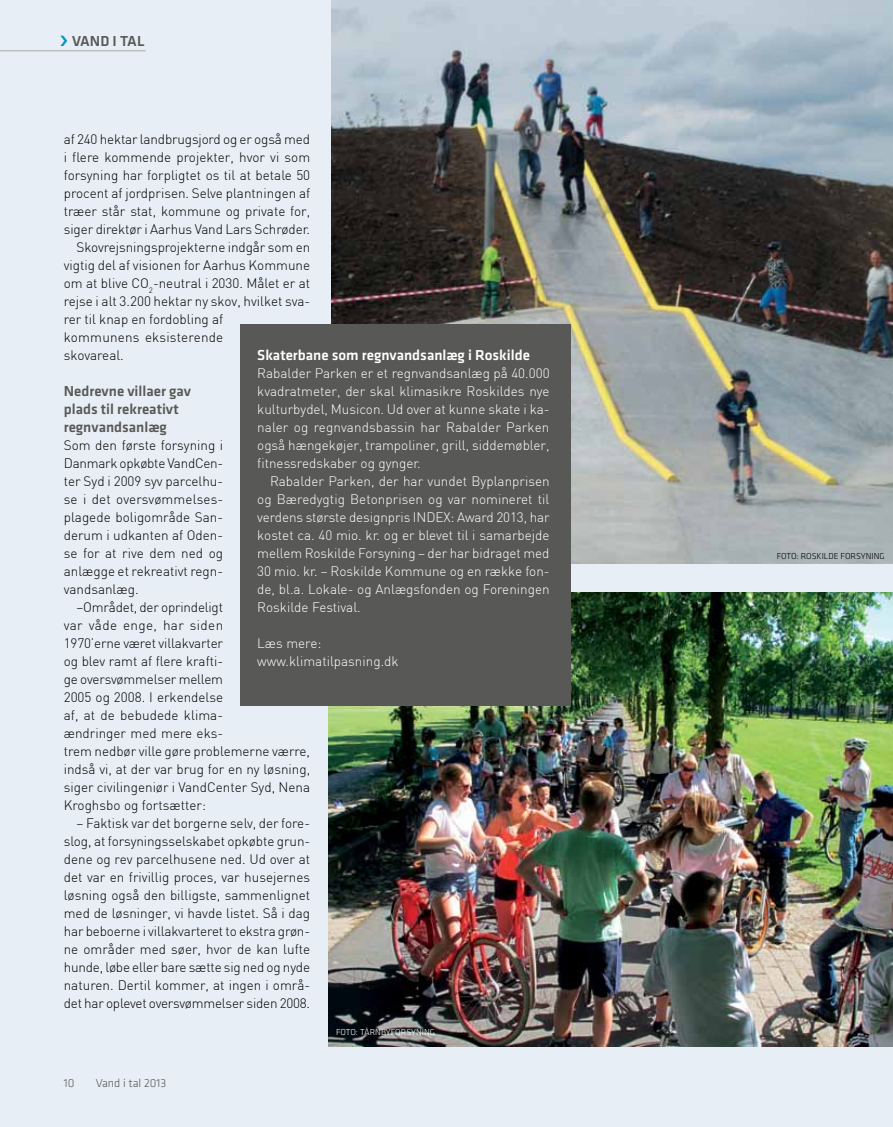
<style>
.page{position:relative;width:893px;height:1127px;background:#e7eef5}
.page>*{position:absolute;margin:0;border:0;box-sizing:border-box;transform-origin:0 0}
.t1{font:500 15px/18px "Klavika";color:#585956}
.t2{font:500 15px "Klavika";color:#fff}
.t3{font:300 13.5px/18px "DIN";color:#000;text-align:justify}
.t4{font:300 13.5px/18px "DIN";color:#fff;text-align:justify}
.t5{font:300 12px "Klavika";color:#585956}
.t6{font:300 9px "Klavika";color:#000}
.t7{font:300 9px "Klavika";color:#fff}
</style>
<div class="page">
<hr style="left:0;top:50px;width:146px;height:1px;background:#bcbec0">
<img style="left:332px;top:0;width:561px;height:563px">
<img style="left:328px;top:592px;width:565px;height:454px">
<div style="left:240px;top:324px;width:331px;height:382px;background:#585956"></div>
<p class="t1" style="left:72px;top:32px;width:74px">Vand i tal</p>
<p class="t3" style="left:64px;top:130px;width:248px">af 240 hektar landbrugsjord og er også med</p>
<p class="t3" style="left:64px;top:148px;width:248px">i flere kommende projekter, hvor vi som</p>
<p class="t3" style="left:64px;top:166px;width:248px">forsyning har forpligtet os til at betale 50</p>
<p class="t3" style="left:64px;top:184px;width:248px">procent af jordprisen. Selve plantningen af</p>
<p class="t3" style="left:64px;top:202px;width:248px">træer står stat, kommune og private for,</p>
<p class="t3" style="left:64px;top:220px;width:248px">siger direktør i Aarhus Vand Lars Schrøder.</p>
<p class="t3" style="left:77px;top:238px;width:235px">Skovrejsningsprojekterne indgår som en</p>
<p class="t3" style="left:64px;top:256px;width:248px">vigtig del af visionen for Aarhus Kommune</p>
<p class="t3" style="left:64px;top:274px;width:248px">om at blive CO<sub>2</sub>-neutral i 2030. Målet er at</p>
<p class="t3" style="left:64px;top:292px;width:248px">rejse i alt 3.200 hektar ny skov, hvilket sva-</p>
<p class="t3" style="left:64px;top:310px;width:161px">rer til knap en fordobling af</p>
<p class="t3" style="left:64px;top:328px;width:161px">kommunens eksisterende</p>
<p class="t3" style="left:64px;top:346px;width:62px">skovareal.</p>
<p class="t1" style="left:64px;top:382px;width:129px">Nedrevne villaer gav plads til rekreativt regnvandsanlæg</p>
<p class="t3" style="left:64px;top:436px;width:161px">Som den første forsyning i Danmark opkøbte VandCen&shy;ter Syd i 2009 syv parcelhu&shy;se i det oversvømmelses&shy;plagede boligområde San&shy;derum i udkanten af Oden&shy;se for at rive dem ned og anlægge et rekreativt regn&shy;vandsanlæg.</p>
<p class="t3" style="left:64px;top:598px;width:248px;text-align:left;text-indent:13px">–Området, der oprindeligt<br>var våde enge, har siden<br>1970’erne været villakvarter<br>og blev ramt af flere krafti-<br>ge oversvømmelser mellem<br>2005 og 2008. I erkendelse<br>af, at de bebudede klima-<br>ændringer med mere eks-<br>trem nedbør ville gøre problemerne værre, indså vi, at der var brug for en ny løsning, siger civilingeniør i VandCenter Syd, Nena<br>Kroghsbo og fortsætter:</p>
<p class="t3" style="left:64px;top:814px;width:248px;text-indent:13px">– Faktisk var det borgerne selv, der fore&shy;slog, at forsyningsselskabet opkøbte grun&shy;dene og rev parcelhusene ned. Ud over at det var en frivillig proces, var husejernes løsning også den billigste, sammenlignet med de løsninger, vi havde listet. Så i dag har beboerne i villakvarteret to ekstra grøn&shy;ne områder med søer, hvor de kan lufte hunde, løbe eller bare sætte sig ned og nyde naturen. Dertil kommer, at ingen i områ&shy;det har oplevet oversvømmelser siden 2008.</p>
<p class="t2" style="left:257px;top:345px;width:274px">Skaterbane som regnvandsanlæg i Roskilde</p>
<p class="t4" style="left:257px;top:364px;width:294px">Rabalder Parken er et regnvandsanlæg på 40.000 kvadratmeter, der skal klimasikre Roskildes nye kulturbydel, Musicon. Ud over at kunne skate i ka&shy;naler og regnvandsbassin har Rabalder Parken også hængekøjer, trampoliner, grill, siddemøbler, fitnessredskaber og gynger.</p>
<p class="t4" style="left:257px;top:472px;width:294px;text-indent:13px">Rabalder Parken, der har vundet Byplanprisen og Bæredygtig Betonprisen og var nomineret til verdens største designpris INDEX: Award 2013, har kostet ca. 40 mio. kr. og er blevet til i samarbejde mellem Roskilde Forsyning – der har bidraget med 30 mio. kr. – Roskilde Kommune og en række fon&shy;de, bl.a. Lokale- og Anlægsfonden og Foreningen Roskilde Festival.</p>
<p class="t4" style="left:257px;top:634px;width:143px">Læs mere: www.klimatilpasning.dk</p>
<p class="t5" style="left:64px;top:1076px;width:12px">10</p>
<p class="t5" style="left:96px;top:1076px;width:72px">VAND I TAL 2013</p>
<p class="t7" style="left:336px;top:1026px;width:56px">FOTO: TÅRNBYFORSY</p>
<p class="t7" style="left:416px;top:1026px;width:19px">NING</p>
<p class="t6" style="left:777px;top:550px;width:109px">FOTO: ROSKILDE FORSYN ING</p>
</div>
